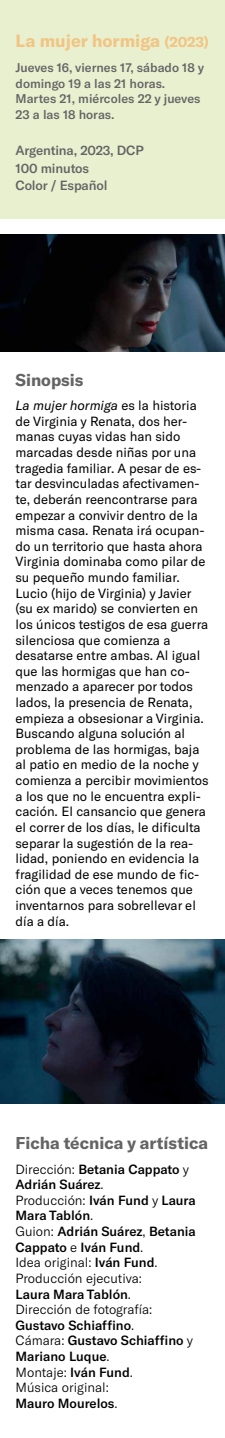
<style>
.page{position:relative;width:225px;height:1438px;background:#fff}
.page>*{position:absolute;margin:0;border:0;box-sizing:border-box;transform-origin:0 0}
.t1{font:700 17.5px "GT America";color:#f1c584}
.t2{font:700 16.88px "GT America";color:#646464}
.t3{font:13.12px/15.6px "GT America";color:#000}
.t4{font:500 13.12px/15.6px "GT America";color:#000}
.t5{font:500 13.12px/17.5px "GT America";letter-spacing:-.01em;color:#646464}
.t6{font:500 12.5px/15.6px "GT America";color:#646464}
.s1{font-size:14.38px}
.s2{font-style:italic}
.s3{font-weight:300}
</style>
<div class="page">
<div style="left:0;top:0;width:225px;height:219px;background:#e9f0d0"></div>
<img style="left:0;top:234px;width:225px;height:118px">
<img style="left:0;top:939px;width:225px;height:164px">
<h1 class="t1" style="left:16px;top:30px;width:195px">La mujer hormiga <span class="s1">(2023)</span></h1>
<p class="t6" style="left:16px;top:60px;width:190px">Jueves 16, viernes 17, sábado 18 y domingo 19 a las 21 horas.<br>Martes 21, miércoles 22 y jueves<br>23 a las 18 horas.</p>
<p class="t5" style="left:16px;top:142px;width:130px">Argentina, 2023, DCP<br>100 minutos<br>Color / Español</p>
<p class="t2" style="left:16px;top:369px;width:69px">Sinopsis</p>
<p class="t3" style="left:16px;top:398px;width:195px"><span class="s2">La mujer hormiga</span> es la historia de Virginia y Renata, dos her&shy;manas cuyas vidas han sido marcadas desde niñas por una tragedia familiar. A pesar de es&shy;tar desvinculadas afectivamen&shy;te, deberán reencontrarse para empezar a convivir dentro de la misma casa. Renata irá ocupan&shy;do un territorio que hasta ahora<br>Virginia dominaba como pilar de su pequeño mundo familiar.<br>Lucio (hijo de Virginia) y Javier (su ex marido) se convierten en los únicos testigos de esa guerra silenciosa que comienza a desatarse entre ambas. Al igual que las hormigas que han co&shy;menzado a aparecer por todos lados, la presencia de Renata, empieza a obsesionar a Virginia.<br>Buscando alguna solución al problema de las hormigas, baja al patio en medio de la noche y comienza a percibir movimientos a los que no le encuentra expli&shy;cación. El cansancio que genera el correr de los días, le dificulta separar la sugestión de la rea&shy;lidad, poniendo en evidencia la fragilidad de ese mundo de fic&shy;ción que a veces tenemos que inventarnos para sobrellevar el día a día.</p>
<p class="t2" style="left:16px;top:1132px;width:194px">Ficha técnica y artística</p>
<p class="t4" style="left:16px;top:1161px;width:182px"><span class="s3">Dirección:</span> Betania Cappato <span class="s3">y<br></span>Adrián Suárez<span class="s3">.<br>Producción:</span> Iván Fund <span class="s3">y</span> Laura<br>Mara Tablón<span class="s3">.<br>Guion:</span> Adrián Suárez<span class="s3">,</span> Betania<br>Cappato <span class="s3">e</span> Iván Fund<span class="s3">.<br>Idea original:</span> Iván Fund<span class="s3">.<br>Producción ejecutiva:<br></span>Laura Mara Tablón<span class="s3">.<br>Dirección de fotografía:<br></span>Gustavo Schiaffino<span class="s3">.<br>Cámara:</span> Gustavo Schiaffino <span class="s3">y<br></span>Mariano Luque<span class="s3">.<br>Montaje:</span> Iván Fund<span class="s3">.<br>Música original:<br></span>Mauro Mourelos<span class="s3">.</span></p>
</div>
